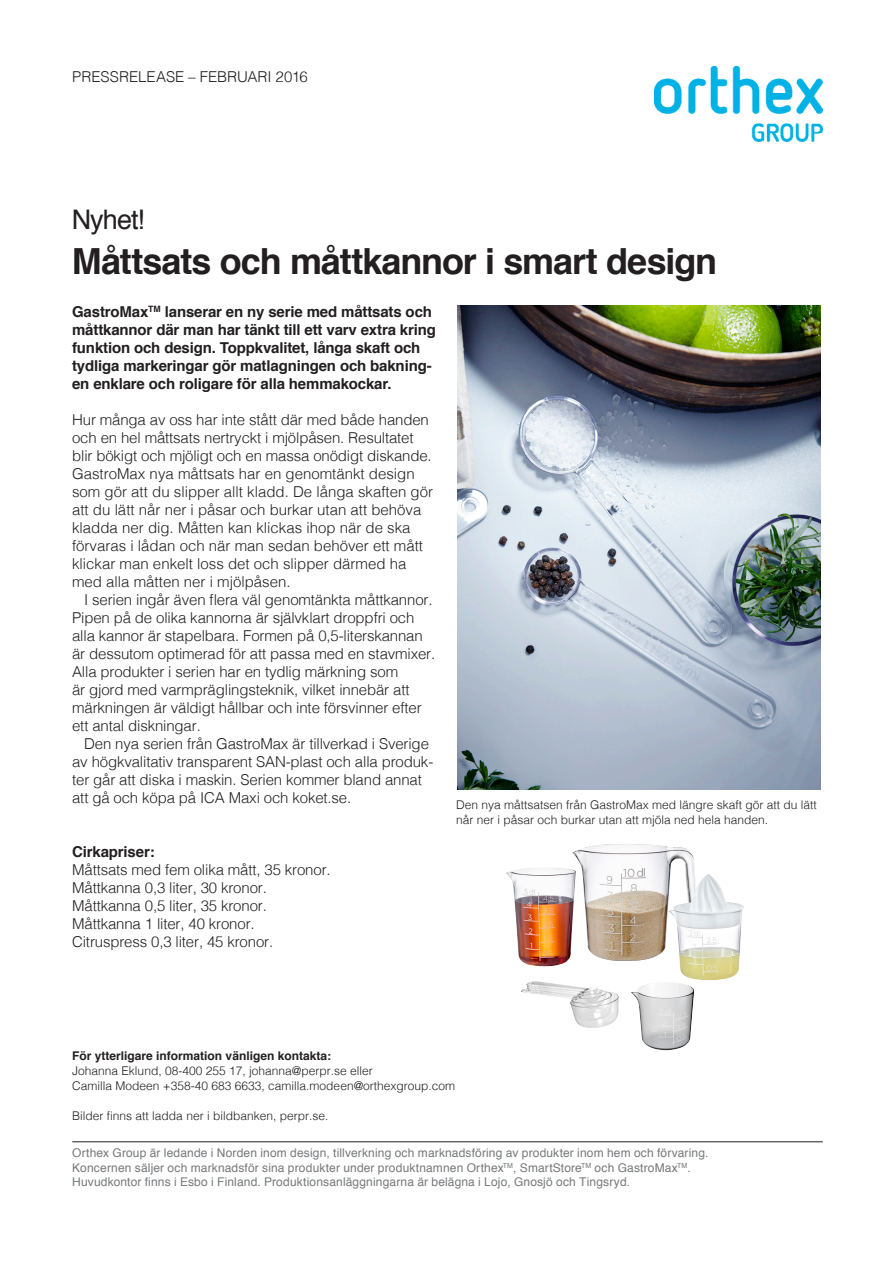
<style>
.page{position:relative;width:893px;height:1263px;background:#fff}
.page>*{position:absolute;margin:0;border:0;box-sizing:border-box;transform-origin:0 0}
.t1{font:700 36px "Helvetica";letter-spacing:-.03em;color:#231f20}
.t2{font:27px "Helvetica";letter-spacing:-.035em;color:#231f20}
.t3{font:300 15px/18px "Helvetica";letter-spacing:-.01em;color:#231f20}
.t4{font:700 15px/18px "Helvetica";letter-spacing:-.01em;color:#231f20}
.t5{font:12px/14.4px "Helvetica";letter-spacing:.01em;color:#76787b}
.t6{font:300 12px/15px "Helvetica";color:#231f20}
.t7{font:700 12px "Helvetica";color:#231f20}
</style>
<div class="page">
<img style="left:654px;top:67px;width:168px;height:74px">
<hr style="left:72px;top:1141px;width:751px;height:1px;background:#231f20">
<img style="left:457px;top:306px;width:364px;height:484px">
<img style="left:521px;top:981px;width:98px;height:47px">
<img style="left:631px;top:983px;width:63px;height:67px">
<img style="left:506px;top:868px;width:66px;height:98px">
<img style="left:572px;top:844px;width:123px;height:117px">
<img style="left:669px;top:874px;width:75px;height:106px">
<p class="t3" style="left:72px;top:67px;width:237px">PRESSRELEASE – FEBRUARI 2016</p>
<p class="t2" style="left:72px;top:198px;width:74px">Nyhet!</p>
<p class="t1" style="left:72px;top:232px;width:647px">Måttsats och måttkannor i smart design</p>
<p class="t4" style="left:72px;top:303px;width:365px">GastroMax<sup>TM</sup> lanserar en ny serie med måttsats och måttkannor där man har tänkt till ett varv extra kring funktion och design. Toppkvalitet, långa skaft och tydliga markeringar gör matlagningen och bakning&shy;en enklare och roligare för alla hemmakockar.</p>
<p class="t3" style="left:72px;top:410px;width:362px">Hur många av oss har inte stått där med både handen och en hel måttsats nertryckt i mjölpåsen. Resultatet blir bökigt och mjöligt och en massa onödigt diskande.<br>GastroMax nya måttsats har en genomtänkt design som gör att du slipper allt kladd. De långa skaften gör att du lätt når ner i påsar och burkar utan att behöva kladda ner dig. Måtten kan klickas ihop när de ska förvaras i lådan och när man sedan behöver ett mått klickar man enkelt loss det och slipper därmed ha med alla måtten ner i mjölpåsen.</p>
<p class="t3" style="left:72px;top:590px;width:365px;text-indent:12px">I serien ingår även flera väl genomtänkta måttkannor.<br>Pipen på de olika kannorna är självklart droppfri och alla kannor är stapelbara. Formen på 0,5-literskannan är dessutom optimerad för att passa med en stavmixer.<br>Alla produkter i serien har en tydlig märkning som<br>är gjord med varmpräglingsteknik, vilket innebär att märkningen är väldigt hållbar och inte försvinner efter ett antal diskningar.</p>
<p class="t3" style="left:72px;top:734px;width:363px;text-indent:12px">Den nya serien från GastroMax är tillverkad i Sverige av högkvalitativ transparent SAN-plast och alla produk&shy;ter går att diska i maskin. Serien kommer bland annat att gå och köpa på ICA Maxi och koket.se.</p>
<p class="t4" style="left:72px;top:843px;width:84px">Cirkapriser:</p>
<p class="t3" style="left:72px;top:860px;width:260px">Måttsats med fem olika mått, 35 kronor.</p>
<p class="t3" style="left:72px;top:878px;width:196px">Måttkanna 0,3 liter, 30 kronor.</p>
<p class="t3" style="left:72px;top:896px;width:196px">Måttkanna 0,5 liter, 35 kronor.</p>
<p class="t3" style="left:72px;top:914px;width:184px">Måttkanna 1 liter, 40 kronor.</p>
<p class="t3" style="left:72px;top:932px;width:203px">Citruspress 0,3 liter, 45 kronor.</p>
<p class="t6" style="left:456px;top:796px;width:362px">Den nya måttsatsen från GastroMax med längre skaft gör att du lätt når ner i påsar och burkar utan att mjöla ned hela handen.</p>
<p class="t7" style="left:72px;top:1046px;width:260px">För ytterligare information vänligen kontakta:</p>
<p class="t6" style="left:72px;top:1063px;width:302px">Johanna Eklund, 08-400 255 17, johanna@perpr.se eller</p>
<p class="t6" style="left:72px;top:1078px;width:384px">Camilla Modeen +358-40 683 6633, camilla.modeen@orthexgroup.com</p>
<p class="t6" style="left:72px;top:1108px;width:258px">Bilder finns att ladda ner i bildbanken, perpr.se.</p>
<p class="t5" style="left:72px;top:1146px;width:638px">Orthex Group är ledande i Norden inom design, tillverkning och marknadsföring av produkter inom hem och förvaring.<br>Koncernen säljer och marknadsför sina produkter under produktnamnen Orthex<sup>TM</sup>, SmartStore<sup>TM</sup> och GastroMax<sup>TM</sup>.<br>Huvudkontor finns i Esbo i Finland. Produktionsanläggningarna är belägna i Lojo, Gnosjö och Tingsryd.</p>
</div>
